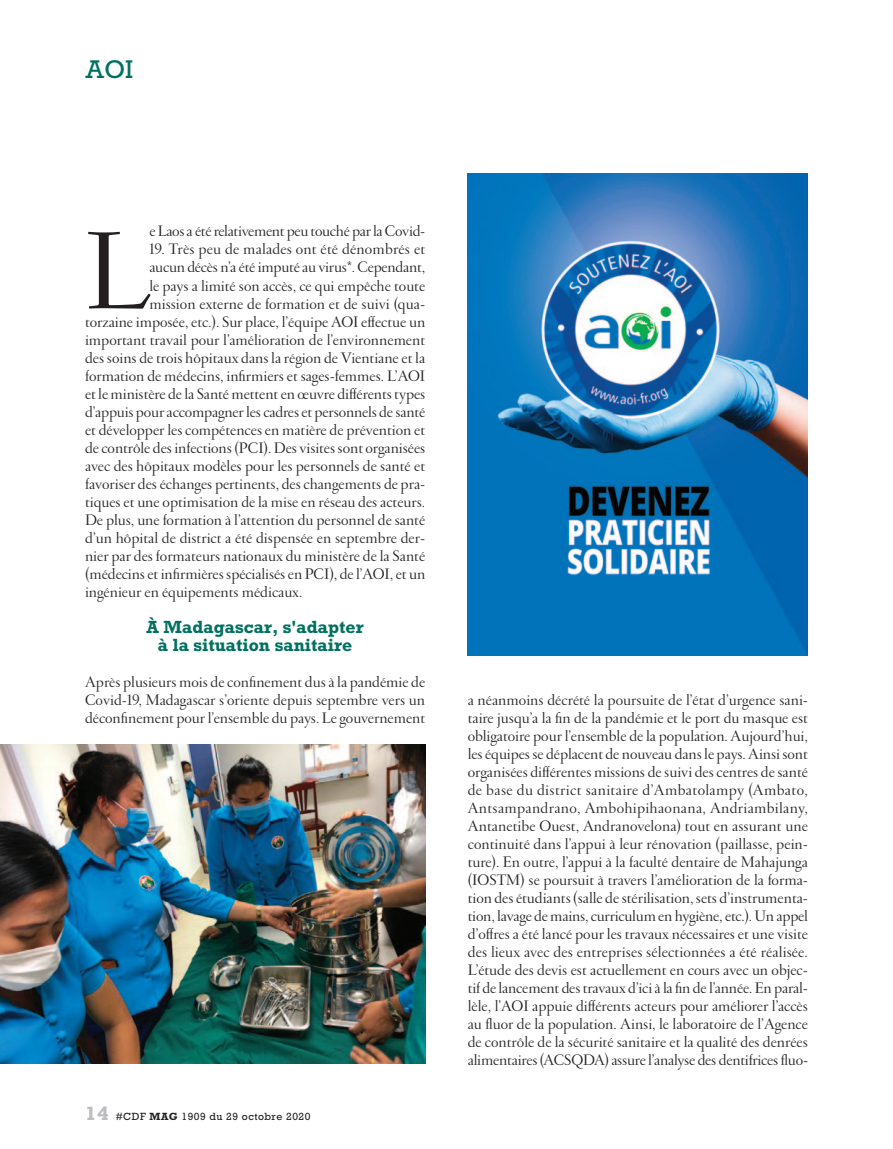
<style>
.page{position:relative;width:893px;height:1149px;background:#fff}
.page>*{position:absolute;margin:0;border:0;box-sizing:border-box;transform-origin:0 0}
.t1{font:119.25px "Garamond FB Display";color:#231f20}
.t2{font:24px "Rockwell";color:#007161}
.t3{font:16.5px/18px "Garamond FB Display";color:#231f20;text-align:justify}
.t4{font:700 16.5px/18px "Rockwell";color:#007161;text-align:center}
.t5{font:16.5px "Garamond FB Display";letter-spacing:-.02em;color:#231f20}
.t6{font:9.75px "Rockwell";letter-spacing:.05em;color:#231f20}
.s1{font-weight:700;font-size:18px;color:#bcbdc0}
.s2{font-weight:700}
</style>
<div class="page">
<img style="left:0;top:744px;width:425px;height:319px">
<img style="left:468px;top:174px;width:340px;height:481px">
<p class="t2" style="left:85px;top:60px;width:50px">AOI</p>
<p class="t1" style="left:85px;top:228px;width:66px">L</p>
<p class="t5" style="left:149px;top:225px;width:277px">e Laos a été relativement peu touché par la Covid-</p>
<p class="t3" style="left:149px;top:242px;width:277px">19. Très peu de malades ont été dénombrés et</p>
<p class="t3" style="left:149px;top:260px;width:277px">aucun décès n’a été imputé au virus*. Cependant,</p>
<p class="t3" style="left:149px;top:278px;width:277px">le pays a limité son accès, ce qui empêche toute</p>
<p class="t3" style="left:149px;top:296px;width:277px">mission externe de formation et de suivi (qua-</p>
<p class="t3" style="left:85px;top:314px;width:342px">torzaine imposée, etc.). Sur place, l’équipe AOI effectue un</p>
<p class="t3" style="left:85px;top:332px;width:342px">important travail pour l’amélioration de l’environnement</p>
<p class="t3" style="left:85px;top:350px;width:342px">des soins de trois hôpitaux dans la région de Vientiane et la</p>
<p class="t3" style="left:85px;top:368px;width:342px">formation de médecins, infirmiers et sages-femmes. L’AOI</p>
<p class="t3" style="left:85px;top:386px;width:342px">et le ministère de la Santé mettent en œuvre différents types</p>
<p class="t3" style="left:85px;top:404px;width:342px">d’appuis pour accompagner les cadres et personnels de santé</p>
<p class="t3" style="left:85px;top:422px;width:342px">et développer les compétences en matière de prévention et</p>
<p class="t3" style="left:85px;top:440px;width:342px">de contrôle des infections (PCI). Des visites sont organisées</p>
<p class="t3" style="left:85px;top:458px;width:342px">avec des hôpitaux modèles pour les personnels de santé et</p>
<p class="t3" style="left:85px;top:476px;width:342px">favoriser des échanges pertinents, des changements de pra-</p>
<p class="t3" style="left:85px;top:494px;width:342px">tiques et une optimisation de la mise en réseau des acteurs.</p>
<p class="t3" style="left:85px;top:512px;width:342px">De plus, une formation à l’attention du personnel de santé</p>
<p class="t3" style="left:85px;top:530px;width:342px">d’un hôpital de district a été dispensée en septembre der-</p>
<p class="t3" style="left:85px;top:548px;width:342px">nier par des formateurs nationaux du ministère de la Santé</p>
<p class="t3" style="left:85px;top:566px;width:342px">(médecins et infirmières spécialisés en PCI), de l’AOI, et un</p>
<p class="t3" style="left:85px;top:584px;width:219px">ingénieur en équipements médicaux.</p>
<p class="t4" style="left:146px;top:619px;width:219px">À Madagascar, s'adapter à la situation sanitaire</p>
<p class="t3" style="left:85px;top:674px;width:342px">Après plusieurs mois de confinement dus à la pandémie de Covid-19, Madagascar s’oriente depuis septembre vers un déconfinement pour l’ensemble du pays. Le gouvernement</p>
<p class="t6" style="left:85px;top:1112px;width:227px"><span class="s1">14</span> #CDF <span class="s2">MAG</span> 1909 du 29 octobre 2020</p>
<p class="t3" style="left:468px;top:692px;width:342px">a néanmoins décrété la poursuite de l’état d’urgence sani&shy;taire jusqu’a la fin de la pandémie et le port du masque est obligatoire pour l’ensemble de la population. Aujourd’hui, les équipes se déplacent de nouveau dans le pays. Ainsi sont organisées différentes missions de suivi des centres de santé de base du district sanitaire d’Ambatolampy (Ambato, Antsampandrano, Ambohipihaonana, Andriambilany, Antanetibe Ouest, Andranovelona) tout en assurant une continuité dans l’appui à leur rénovation (paillasse, pein&shy;ture). En outre, l’appui à la faculté dentaire de Mahajunga (IOSTM) se poursuit à travers l’amélioration de la forma&shy;tion des étudiants (salle de stérilisation, sets d’instrumenta&shy;tion, lavage de mains, curriculum en hygiène, etc.). Un appel d’offres a été lancé pour les travaux nécessaires et une visite des lieux avec des entreprises sélectionnées a été réalisée.<br>L’étude des devis est actuellement en cours avec un objec&shy;tif de lancement des travaux d’ici à la fin de l’année. En paral&shy;lèle, l’AOI appuie différents acteurs pour améliorer l’accès au fluor de la population. Ainsi, le laboratoire de l’Agence de contrôle de la sécurité sanitaire et la qualité des denrées alimentaires (ACSQDA) assure l’analyse des dentifrices fluo-</p>
</div>
